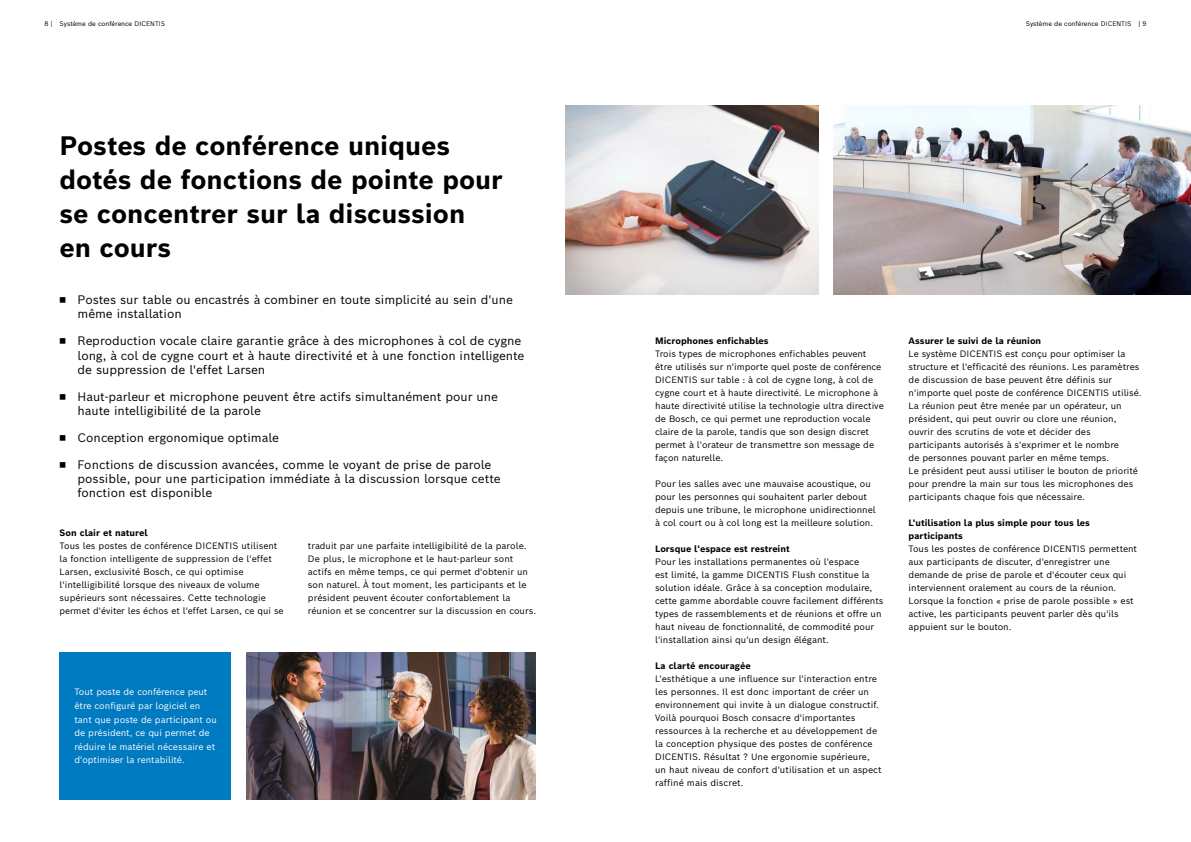
<style>
.page{position:relative;width:1191px;height:842px;background:#fff}
.page>*{position:absolute;margin:0;border:0;box-sizing:border-box;transform-origin:0 0}
.t1{font:700 26px/34px "Bosch Sans";color:#000}
.t2{font:12px/14.2px "Bosch Sans";color:#000}
.t3{font:9px/13px "Bosch Sans";color:#000}
.t4{font:9px/13.6px "Bosch Sans";color:#fff}
.t5{font:700 9px/13px "Bosch Sans";color:#000}
.t6{font:6.5px "Bosch Sans";letter-spacing:-.005em;color:#000}
.s1{font-size:13px}
</style>
<div class="page">
<img style="left:246px;top:652px;width:290px;height:148px">
<div style="left:60px;top:652px;width:171px;height:148px;background:#007ac0"></div>
<img style="left:566px;top:105px;width:253px;height:190px">
<img style="left:833px;top:105px;width:358px;height:190px">
<p class="t6" style="left:45px;top:18px;width:122px">8 | Système de conférence DICENTIS</p>
<p class="t6" style="left:1025px;top:18px;width:122px">Système de conférence DICENTIS | 9</p>
<h1 class="t1" style="left:60px;top:126px;width:445px">Postes de conférence uniques dotés de fonctions de pointe pour se concentrer sur la discussion en cours</h1>
<h2 class="t2" style="left:78px;top:292px;width:437px;text-indent:-18px"><span class="s1">◾</span> Postes sur table ou encastrés à combiner en toute simplicité au sein d'une même installation</h2>
<h2 class="t2" style="left:78px;top:333px;width:448px;text-indent:-18px"><span class="s1">◾</span> Reproduction vocale claire garantie grâce à des microphones à col de cygne long, à col de cygne court et à haute directivité et à une fonction intelligente de suppression de l'effet Larsen</h2>
<h2 class="t2" style="left:78px;top:388px;width:422px;text-indent:-18px"><span class="s1">◾</span> Haut-parleur et microphone peuvent être actifs simultanément pour une haute intelligibilité de la parole</h2>
<h2 class="t2" style="left:60px;top:429px;width:221px"><span class="s1">◾</span> Conception ergonomique optimale</h2>
<h2 class="t2" style="left:78px;top:456px;width:425px;text-indent:-18px"><span class="s1">◾</span> Fonctions de discussion avancées, comme le voyant de prise de parole possible, pour une participation immédiate à la discussion lorsque cette fonction est disponible</h2>
<p class="t5" style="left:60px;top:525px;width:90px">Son clair et naturel</p>
<p class="t3" style="left:60px;top:538px;width:225px">Tous les postes de conférence DICENTIS utilisent la fonction intelligente de suppression de l'effet Larsen, exclusivité Bosch, ce qui optimise l'intelligibilité lorsque des niveaux de volume supérieurs sont nécessaires. Cette technologie permet d'éviter les échos et l'effet Larsen, ce qui se</p>
<p class="t3" style="left:308px;top:538px;width:230px">traduit par une parfaite intelligibilité de la parole.<br>De plus, le microphone et le haut-parleur sont actifs en même temps, ce qui permet d'obtenir un son naturel. À tout moment, les participants et le président peuvent écouter confortablement la réunion et se concentrer sur la discussion en cours.</p>
<p class="t4" style="left:74px;top:684px;width:144px">Tout poste de conférence peut être configuré par logiciel en tant que poste de participant ou de président, ce qui permet de réduire le matériel nécessaire et d'optimiser la rentabilité.</p>
<p class="t5" style="left:655px;top:333px;width:115px">Microphones enfichables</p>
<p class="t3" style="left:655px;top:346px;width:230px">Trois types de microphones enfichables peuvent être utilisés sur n'importe quel poste de conférence DICENTIS sur table : à col de cygne long, à col de cygne court et à haute directivité. Le microphone à haute directivité utilise la technologie ultra directive de Bosch, ce qui permet une reproduction vocale claire de la parole, tandis que son design discret permet à l'orateur de transmettre son message de façon naturelle.</p>
<p class="t3" style="left:655px;top:476px;width:222px">Pour les salles avec une mauvaise acoustique, ou pour les personnes qui souhaitent parler debout depuis une tribune, le microphone unidirectionnel à col court ou à col long est la meilleure solution.</p>
<p class="t5" style="left:655px;top:541px;width:136px">Lorsque l'espace est restreint</p>
<p class="t3" style="left:655px;top:554px;width:230px">Pour les installations permanentes où l'espace<br>est limité, la gamme DICENTIS Flush constitue la solution idéale. Grâce à sa conception modulaire, cette gamme abordable couvre facilement différents types de rassemblements et de réunions et offre un haut niveau de fonctionnalité, de commodité pour l'installation ainsi qu'un design élégant.</p>
<p class="t5" style="left:655px;top:658px;width:97px">La clarté encouragée</p>
<p class="t3" style="left:655px;top:671px;width:228px">L'esthétique a une influence sur l'interaction entre les personnes. Il est donc important de créer un environnement qui invite à un dialogue constructif.<br>Voilà pourquoi Bosch consacre d'importantes ressources à la recherche et au développement de la conception physique des postes de conférence DICENTIS. Résultat ? Une ergonomie supérieure, un haut niveau de confort d'utilisation et un aspect raffiné mais discret.</p>
<p class="t5" style="left:908px;top:333px;width:134px">Assurer le suivi de la réunion</p>
<p class="t3" style="left:908px;top:346px;width:234px">Le système DICENTIS est conçu pour optimiser la structure et l'efficacité des réunions. Les paramètres de discussion de base peuvent être définis sur n'importe quel poste de conférence DICENTIS utilisé.<br>La réunion peut être menée par un opérateur, un président, qui peut ouvrir ou clore une réunion, ouvrir des scrutins de vote et décider des participants autorisés à s'exprimer et le nombre<br>de personnes pouvant parler en même temps.<br>Le président peut aussi utiliser le bouton de priorité pour prendre la main sur tous les microphones des participants chaque fois que nécessaire.</p>
<p class="t5" style="left:908px;top:515px;width:183px">L'utilisation la plus simple pour tous les participants</p>
<p class="t3" style="left:908px;top:541px;width:230px">Tous les postes de conférence DICENTIS permettent aux participants de discuter, d'enregistrer une demande de prise de parole et d'écouter ceux qui interviennent oralement au cours de la réunion.<br>Lorsque la fonction « prise de parole possible » est active, les participants peuvent parler dès qu'ils appuient sur le bouton.</p>
</div>
